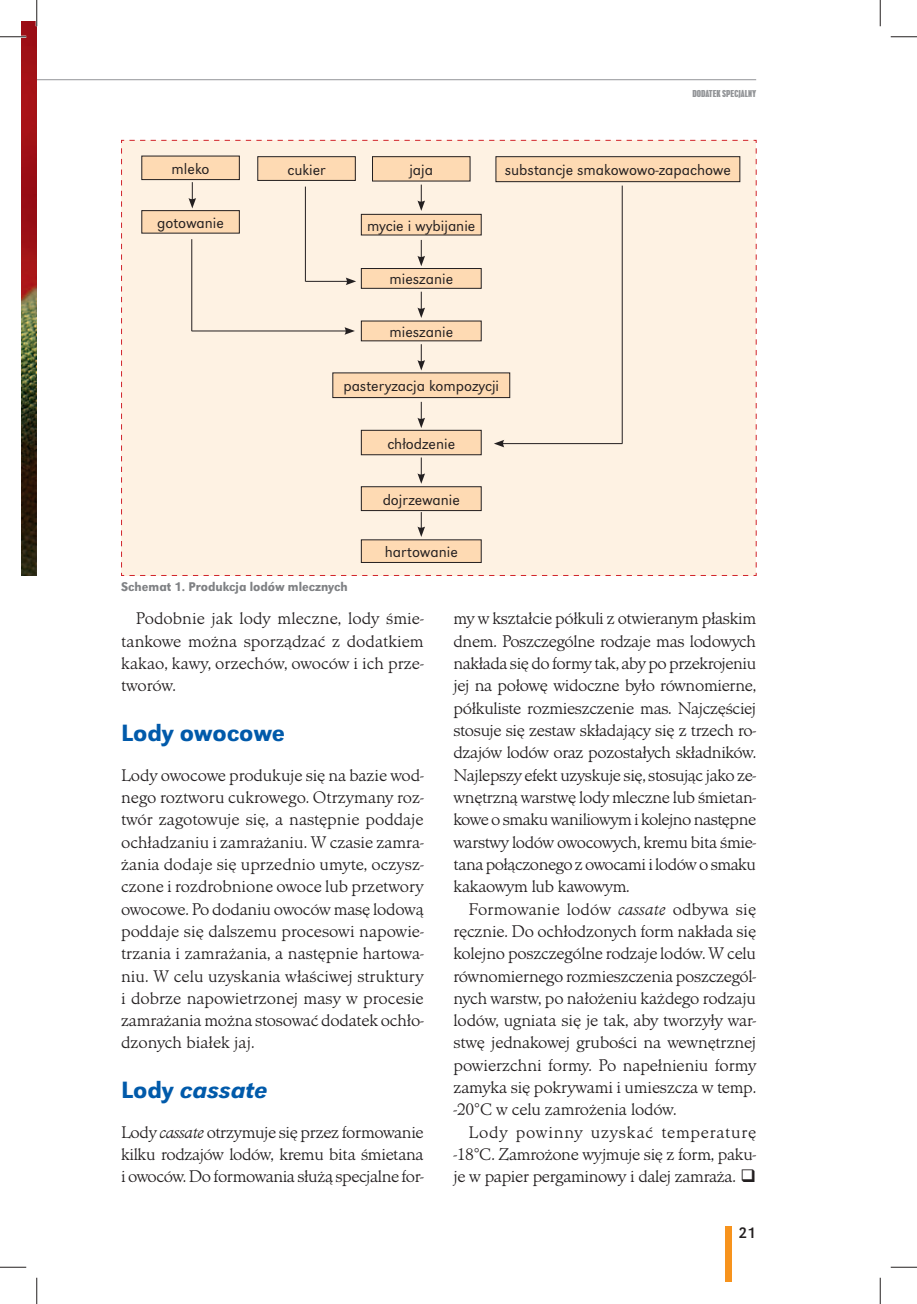
<style>
.page{position:relative;width:917px;height:1304px;background:#fff}
.page>*{position:absolute;margin:0;border:0;box-sizing:border-box;transform-origin:0 0}
.t1{font:500 24.5px "URW Grotesk TCE";color:#015aaa}
.t2{font:24.5px "URW Grotesk TCE Med Ita";color:#015aaa}
.t3{font:300 17.5px/22.2px "Minister TCE";letter-spacing:-.02em;color:#231f20;text-align:justify}
.t4{font:300 15.75px "URW Grotesk TCE";color:#231f20}
.t5{font:15.75px "URW Grotesk TCE";color:#231f20}
.t6{font:13.12px "URW Grotesk TCE Med Nar";color:#808285}
.t7{font:10.5px "Placard URWTCE Bol Con";color:#939598}
.s1{font-family:"URW Grotesk TCE";font-weight:500}
.s2{font-style:italic}
</style>
<div class="page">
<hr style="left:22px;top:79px;width:734px;height:1px;background:#939598">
<div style="left:725px;top:1226px;width:6px;height:56px;background:#f7931d"></div>
<img style="left:22px;top:22px;width:15px;height:554px">
<svg style="left:121px;top:139px;width:636px;height:437px;background:#f9e9d8"></svg>
<hr style="left:0;top:36px;width:26px;height:2px;background:#fff">
<svg style="left:0;top:36px;width:26px;height:1px"></svg>
<svg style="left:891px;top:36px;width:26px;height:1px"></svg>
<svg style="left:0;top:1267px;width:26px;height:1px"></svg>
<svg style="left:891px;top:1267px;width:26px;height:1px"></svg>
<svg style="left:36px;top:0;width:1px;height:26px"></svg>
<svg style="left:36px;top:1277px;width:1px;height:27px"></svg>
<svg style="left:880px;top:0;width:1px;height:26px"></svg>
<svg style="left:880px;top:1277px;width:1px;height:27px"></svg>
<p class="t4" style="left:172px;top:162px;width:39px">mleko</p>
<p class="t4" style="left:157px;top:216px;width:68px">gotowanie</p>
<p class="t4" style="left:287px;top:163px;width:40px">cukier</p>
<p class="t4" style="left:409px;top:163px;width:25px">jaja</p>
<p class="t4" style="left:367px;top:219px;width:110px">mycie i wybijanie</p>
<p class="t4" style="left:389px;top:273px;width:65px">mieszanie</p>
<p class="t4" style="left:389px;top:325px;width:65px">mieszanie</p>
<p class="t7" style="left:692px;top:89px;width:65px">DODATEK SPECJALNY</p>
<p class="t4" style="left:505px;top:164px;width:228px">substancje smakowowo-zapachowe</p>
<p class="t4" style="left:343px;top:380px;width:157px">pasteryzacja kompozycji</p>
<p class="t4" style="left:387px;top:437px;width:69px">chłodzenie</p>
<p class="t4" style="left:383px;top:493px;width:79px">dojrzewanie</p>
<p class="t4" style="left:385px;top:545px;width:74px">hartowanie</p>
<p class="t6" style="left:121px;top:582px;width:228px">Schemat 1. Produkcja lodów mlecznych</p>
<p class="t3" style="left:121px;top:609px;width:304px;text-indent:15px">Podobnie jak lody mleczne, lody śmie&shy;tankowe można sporządzać z dodatkiem kakao, kawy, orzechów, owoców i ich prze&shy;tworów.</p>
<h1 class="t1" style="left:121px;top:724px;width:166px">Lody owocowe</h1>
<p class="t3" style="left:121px;top:765px;width:304px">Lody owocowe produkuje się na bazie wod&shy;nego roztworu cukrowego. Otrzymany roz&shy;twór zagotowuje się, a następnie poddaje ochładzaniu i zamrażaniu. W czasie zamra&shy;żania dodaje się uprzednio umyte, oczysz&shy;czone i rozdrobnione owoce lub przetwory owocowe. Po dodaniu owoców masę lodową poddaje się dalszemu procesowi napowie&shy;trzania i zamrażania, a następnie hartowa&shy;niu. W celu uzyskania właściwej struktury i dobrze napowietrzonej masy w procesie zamrażania można stosować dodatek ochło&shy;dzonych białek jaj.</p>
<h1 class="t2" style="left:121px;top:1081px;width:148px"><span class="s1">Lody</span> cassate</h1>
<p class="t3" style="left:121px;top:1122px;width:304px">Lody <span class="s2">cassate</span> otrzymuje się przez formowanie kilku rodzajów lodów, kremu bita śmietana i owoców. Do formowania służą specjalne for-</p>
<p class="t3" style="left:453px;top:609px;width:304px">my w kształcie półkuli z otwieranym płaskim dnem. Poszczególne rodzaje mas lodowych nakłada się do formy tak, aby po przekrojeniu jej na połowę widoczne było równomierne, półkuliste rozmieszczenie mas. Najczęściej stosuje się zestaw składający się z trzech ro&shy;dzajów lodów oraz pozostałych składników.<br>Najlepszy efekt uzyskuje się, stosując jako ze&shy;wnętrzną warstwę lody mleczne lub śmietan&shy;kowe o smaku waniliowym i kolejno następne warstwy lodów owocowych, kremu bita śmie&shy;tana połączonego z owocami i lodów o smaku kakaowym lub kawowym.</p>
<p class="t3" style="left:453px;top:899px;width:304px;text-indent:15px">Formowanie lodów <span class="s2">cassate</span> odbywa się ręcznie. Do ochłodzonych form nakłada się kolejno poszczególne rodzaje lodów. W celu równomiernego rozmieszczenia poszczegól&shy;nych warstw, po nałożeniu każdego rodzaju lodów, ugniata się je tak, aby tworzyły war&shy;stwę jednakowej grubości na wewnętrznej powierzchni formy. Po napełnieniu formy zamyka się pokrywami i umieszcza w temp. -20°C w celu zamrożenia lodów.</p>
<p class="t3" style="left:453px;top:1122px;width:304px;text-indent:15px">Lody powinny uzyskać temperaturę -18°C. Zamrożone wyjmuje się z form, paku&shy;je w papier pergaminowy i dalej zamraża. ❑</p>
<p class="t5" style="left:738px;top:1227px;width:19px">21</p>
</div>
